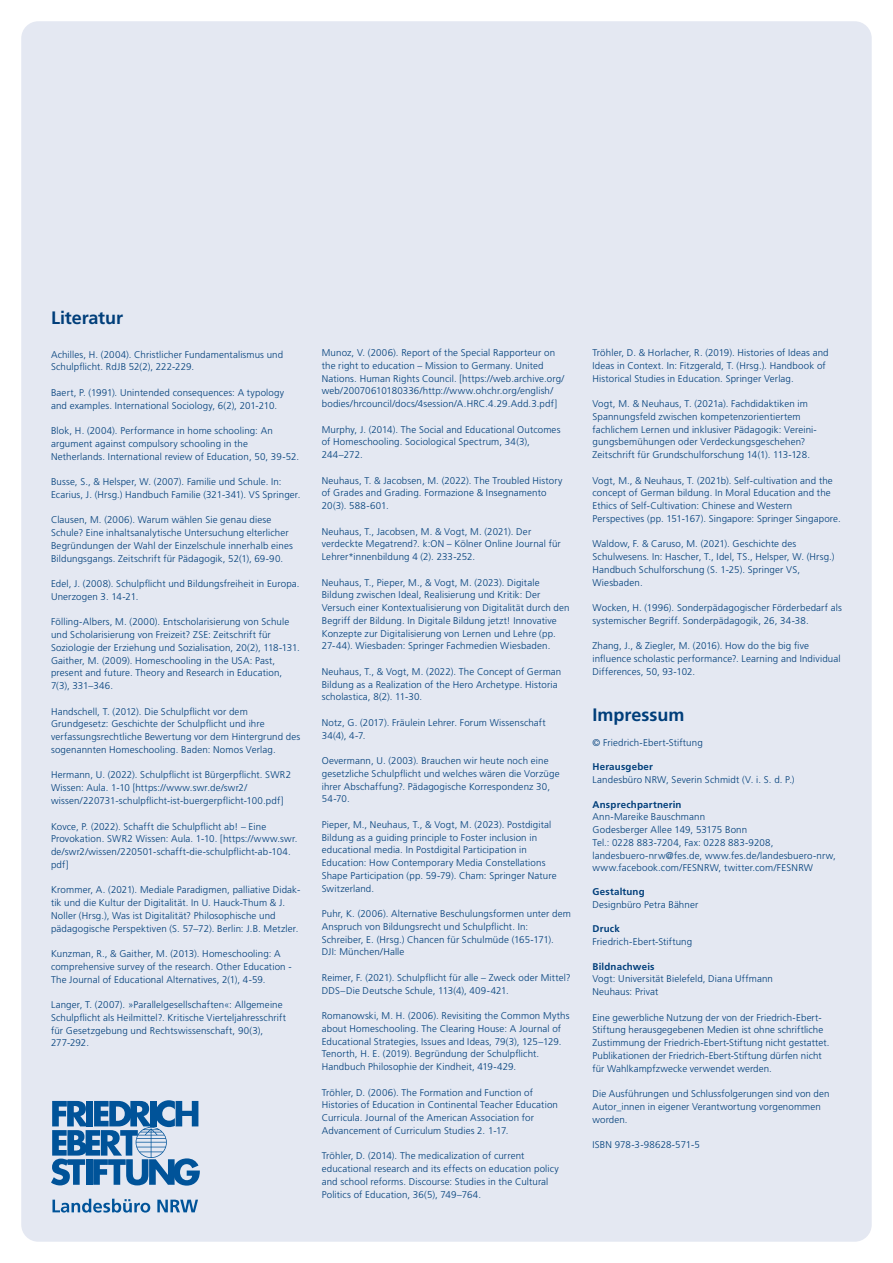
<style>
.page{position:relative;width:893px;height:1263px;background:#fff}
.page>*{position:absolute;margin:0;border:0;box-sizing:border-box;transform-origin:0 0}
.t1{font:700 18px "Frutiger LT Std";letter-spacing:-.005em;color:#003e7a}
.t2{font:300 9.75px/12.8px "Frutiger LT Std";letter-spacing:.015em;color:#003e7a}
.t3{font:700 9.75px "Frutiger LT Std";letter-spacing:.02em;color:#003e7a}
.s1{font-weight:700}
</style>
<div class="page">
<div style="left:21px;top:21px;width:851px;height:1221px;background:#e4e8f2;border-radius:17px"></div>
<svg style="left:51px;top:1100px;width:149px;height:85px"></svg>
<svg style="left:52px;top:1199px;width:98px;height:13px"></svg>
<svg style="left:157px;top:1199px;width:41px;height:13px"></svg>
<p class="t1" style="left:51px;top:307px;width:74px">Literatur</p>
<p class="t2" style="left:51px;top:348px;width:234px">Achilles, H. (2004). Christlicher Fundamentalismus und<br>Schulpflicht. RdJB 52(2), 222-229.</p>
<p class="t2" style="left:51px;top:386px;width:235px">Baert, P. (1991). Unintended consequences: A typology and examples. International Sociology, 6(2), 201-210.</p>
<p class="t2" style="left:51px;top:425px;width:250px">Blok, H. (2004). Performance in home schooling: An argument against compulsory schooling in the<br>Netherlands. International review of Education, 50, 39-52.</p>
<p class="t2" style="left:51px;top:476px;width:251px">Busse, S., &amp; Helsper, W. (2007). Familie und Schule. In:<br>Ecarius, J. (Hrsg.) Handbuch Familie (321-341). VS Springer.</p>
<p class="t2" style="left:51px;top:514px;width:243px">Clausen, M. (2006). Warum wählen Sie genau diese Schule? Eine inhaltsanalytische Untersuchung elterlicher Begründungen der Wahl der Einzelschule innerhalb eines Bildungsgangs. Zeitschrift für Pädagogik, 52(1), 69-90.</p>
<p class="t2" style="left:51px;top:578px;width:250px">Edel, J. (2008). Schulpflicht und Bildungsfreiheit in Europa.<br>Unerzogen 3. 14-21.</p>
<p class="t2" style="left:51px;top:616px;width:250px">Fölling-Albers, M. (2000). Entscholarisierung von Schule und Scholarisierung von Freizeit? ZSE: Zeitschrift für<br>Soziologie der Erziehung und Sozialisation, 20(2), 118-131.</p>
<p class="t2" style="left:51px;top:654px;width:233px">Gaither, M. (2009). Homeschooling in the USA: Past, present and future. Theory and Research in Education,<br>7(3), 331–346.</p>
<p class="t2" style="left:51px;top:705px;width:251px">Handschell, T. (2012). Die Schulpflicht vor dem Grundgesetz: Geschichte der Schulpflicht und ihre verfassungsrechtliche Bewertung vor dem Hintergrund des sogenannten Homeschooling. Baden: Nomos Verlag.</p>
<p class="t2" style="left:51px;top:769px;width:242px">Hermann, U. (2022). Schulpflicht ist Bürgerpflicht. SWR2<br>Wissen: Aula. 1-10 [https://www.swr.de/swr2/ wissen/220731-schulpflicht-ist-buergerpflicht-100.pdf]</p>
<p class="t2" style="left:51px;top:820px;width:248px">Kovce, P. (2022). Schafft die Schulpflicht ab! – Eine Provokation. SWR2 Wissen: Aula. 1-10. [https://www.swr. de/swr2/wissen/220501-schafft-die-schulpflicht-ab-104. pdf]</p>
<p class="t2" style="left:51px;top:884px;width:251px">Krommer, A. (2021). Mediale Paradigmen, palliative Didak&shy;tik und die Kultur der Digitalität. In U. Hauck-Thum &amp; J.<br>Noller (Hrsg.), Was ist Digitalität? Philosophische und pädagogische Perspektiven (S. 57–72). Berlin: J.B. Metzler.</p>
<p class="t2" style="left:51px;top:947px;width:242px">Kunzman, R., &amp; Gaither, M. (2013). Homeschooling: A comprehensive survey of the research. Other Education -<br>The Journal of Educational Alternatives, 2(1), 4-59.</p>
<p class="t2" style="left:51px;top:998px;width:237px">Langer, T. (2007). »Parallelgesellschaften«: Allgemeine Schulpflicht als Heilmittel?. Kritische Vierteljahresschrift für Gesetzgebung und Rechtswissenschaft, 90(3), 277-292.</p>
<p class="t2" style="left:322px;top:346px;width:244px">Munoz, V. (2006). Report of the Special Rapporteur on the right to education – Mission to Germany. United Nations. Human Rights Council. [https://web.archive.org/ web/20070610180336/http://www.ohchr.org/english/ bodies/hrcouncil/docs/4session/A.HRC.4.29.Add.3.pdf]</p>
<p class="t2" style="left:322px;top:423px;width:240px">Murphy, J. (2014). The Social and Educational Outcomes of Homeschooling. Sociological Spectrum, 34(3),<br>244–272.</p>
<p class="t2" style="left:322px;top:474px;width:242px">Neuhaus, T. &amp; Jacobsen, M. (2022). The Troubled History of Grades and Grading. Formazione &amp; Insegnamento<br>20(3). 588-601.</p>
<p class="t2" style="left:322px;top:525px;width:241px">Neuhaus, T., Jacobsen, M. &amp; Vogt, M. (2021). Der verdeckte Megatrend?. k:ON – Kölner Online Journal für<br>Lehrer*innenbildung 4 (2). 233-252.</p>
<p class="t2" style="left:322px;top:576px;width:249px">Neuhaus, T., Pieper, M., &amp; Vogt, M. (2023). Digitale Bildung zwischen Ideal, Realisierung und Kritik: Der Versuch einer Kontextualisierung von Digitalität durch den Begriff der Bildung. In Digitale Bildung jetzt! Innovative Konzepte zur Digitalisierung von Lernen und Lehre (pp.<br>27-44). Wiesbaden: Springer Fachmedien Wiesbaden.</p>
<p class="t2" style="left:322px;top:665px;width:241px">Neuhaus, T., &amp; Vogt, M. (2022). The Concept of German<br>Bildung as a Realization of the Hero Archetype. Historia scholastica, 8(2). 11-30.</p>
<p class="t2" style="left:322px;top:716px;width:225px">Notz, G. (2017). Fräulein Lehrer. Forum Wissenschaft</p>
<p class="t2" style="left:322px;top:729px;width:45px">34(4), 4-7.</p>
<p class="t2" style="left:322px;top:754px;width:228px">Oevermann, U. (2003). Brauchen wir heute noch eine</p>
<p class="t2" style="left:322px;top:767px;width:239px">gesetzliche Schulpflicht und welches wären die Vorzüge ihrer Abschaffung?. Pädagogische Korrespondenz 30,<br>54-70.</p>
<p class="t2" style="left:322px;top:818px;width:236px">Pieper, M., Neuhaus, T., &amp; Vogt, M. (2023). Postdigital Bildung as a guiding principle to Foster inclusion in educational media. In Postdigital Participation in Education: How Contemporary Media Constellations Shape Participation (pp. 59-79). Cham: Springer Nature Switzerland.</p>
<p class="t2" style="left:322px;top:907px;width:251px">Puhr, K. (2006). Alternative Beschulungsformen unter dem Anspruch von Bildungsrecht und Schulpflicht. In:<br>Schreiber, E. (Hrsg.) Chancen für Schulmüde (165-171).<br>DJI: München/Halle</p>
<p class="t2" style="left:322px;top:971px;width:251px">Reimer, F. (2021). Schulpflicht für alle – Zweck oder Mittel?<br>DDS–Die Deutsche Schule, 113(4), 409-421.</p>
<p class="t2" style="left:322px;top:1009px;width:249px">Romanowski, M. H. (2006). Revisiting the Common Myths about Homeschooling. The Clearing House: A Journal of<br>Educational Strategies, Issues and Ideas, 79(3), 125–129.</p>
<p class="t2" style="left:322px;top:1048px;width:219px">Tenorth, H. E. (2019). Begründung der Schulpflicht.<br>Handbuch Philosophie der Kindheit, 419-429.</p>
<p class="t2" style="left:322px;top:1086px;width:238px">Tröhler, D. (2006). The Formation and Function of Histories of Education in Continental Teacher Education Curricula. Journal of the American Association for Advancement of Curriculum Studies 2. 1-17.</p>
<p class="t2" style="left:322px;top:1150px;width:239px">Tröhler, D. (2014). The medicalization of current educational research and its effects on education policy and school reforms. Discourse: Studies in the Cultural Politics of Education, 36(5), 749–764.</p>
<p class="t2" style="left:592px;top:346px;width:238px">Tröhler, D. &amp; Horlacher, R. (2019). Histories of Ideas and<br>Ideas in Context. In: Fitzgerald, T. (Hrsg.). Handbook of<br>Historical Studies in Education. Springer Verlag.</p>
<p class="t2" style="left:592px;top:397px;width:226px">Vogt, M. &amp; Neuhaus, T. (2021a). Fachdidaktiken im Spannungsfeld zwischen kompetenzorientiertem fachlichem Lernen und inklusiver Pädagogik: Vereini&shy;gungsbemühungen oder Verdeckungsgeschehen?<br>Zeitschrift für Grundschulforschung 14(1). 113-128.</p>
<p class="t2" style="left:592px;top:474px;width:250px">Vogt, M., &amp; Neuhaus, T. (2021b). Self-cultivation and the concept of German bildung. In Moral Education and the Ethics of Self-Cultivation: Chinese and Western Perspectives (pp. 151-167). Singapore: Springer Singapore.</p>
<p class="t2" style="left:592px;top:538px;width:244px">Waldow, F. &amp; Caruso, M. (2021). Geschichte des Schulwesens. In: Hascher, T., Idel, TS., Helsper, W. (Hrsg.)<br>Handbuch Schulforschung (S. 1-25). Springer VS, Wiesbaden.</p>
<p class="t2" style="left:592px;top:601px;width:251px">Wocken, H. (1996). Sonderpädagogischer Förderbedarf als systemischer Begriff. Sonderpädagogik, 26, 34-38.</p>
<p class="t2" style="left:592px;top:640px;width:250px">Zhang, J., &amp; Ziegler, M. (2016). How do the big five influence scholastic performance?. Learning and Individual<br>Differences, 50, 93-102.</p>
<p class="t1" style="left:592px;top:704px;width:93px">Impressum</p>
<p class="t2" style="left:592px;top:736px;width:112px">© Friedrich-Ebert-Stiftung</p>
<p class="t2" style="left:592px;top:760px;width:204px"><span class="s1">Herausgeber<br></span>Landesbüro NRW, Severin Schmidt (V. i. S. d. P.)</p>
<p class="t2" style="left:592px;top:798px;width:245px"><span class="s1">Ansprechpartnerin<br></span>Ann-Mareike Bauschmann<br>Godesberger Allee 149, 53175 Bonn<br>Tel.: 0228 883-7204, Fax: 0228 883-9208, landesbuero-nrw@fes.de, www.fes.de/landesbuero-nrw, www.facebook.com/FESNRW, twitter.com/FESNRW</p>
<p class="t3" style="left:592px;top:886px;width:54px">Gestaltung</p>
<p class="t2" style="left:592px;top:898px;width:107px">Designbüro Petra Bähner</p>
<p class="t3" style="left:592px;top:923px;width:29px">Druck</p>
<p class="t2" style="left:592px;top:935px;width:101px">Friedrich-Ebert-Stiftung</p>
<p class="t3" style="left:592px;top:960px;width:64px">Bildnachweis</p>
<p class="t2" style="left:592px;top:973px;width:182px">Vogt: Universität Bielefeld, Diana Uffmann</p>
<p class="t2" style="left:592px;top:985px;width:68px">Neuhaus: Privat</p>
<p class="t2" style="left:592px;top:1011px;width:239px">Eine gewerbliche Nutzung der von der Friedrich-Ebert-Stiftung herausgegebenen Medien ist ohne schriftliche Zustimmung der Friedrich-Ebert-Stiftung nicht gestattet.<br>Publikationen der Friedrich-Ebert-Stiftung dürfen nicht für Wahlkampfzwecke verwendet werden.</p>
<p class="t2" style="left:592px;top:1087px;width:239px">Die Ausführungen und Schlussfolgerungen sind von den<br>Autor_innen in eigener Verantwortung vorgenommen worden.</p>
<p class="t2" style="left:592px;top:1138px;width:109px">ISBN 978-3-98628-571-5</p>
</div>
